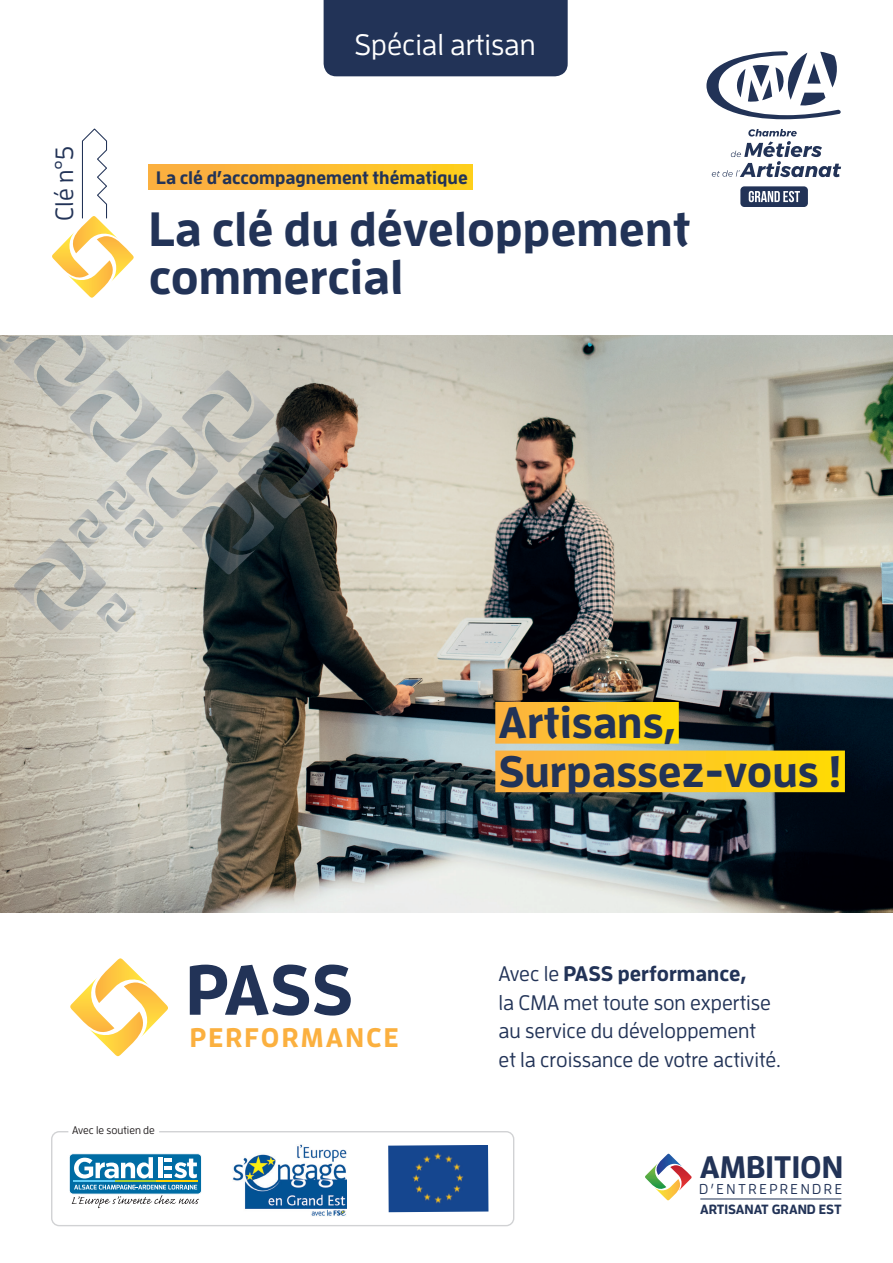
<style>
.page{position:relative;width:893px;height:1263px;background:#fff}
.page>*{position:absolute;margin:0;border:0;box-sizing:border-box;transform-origin:0 0}
.t1{font:700 70.5px "Enzo OT";color:#223357}
.t2{font:700 48px/48px "Enzo OT";color:#223357}
.t3{font:700 43.95px/48.6px "Enzo OT";color:#223357}
.t4{font:700 31.05px "Enzo OT";color:#223357}
.t5{font:500 29.55px "Enzo OT";color:#fff}
.t6{font:700 26.85px "Enzo OT";letter-spacing:.08em;color:#fbb03f}
.t7{font:500 24.9px "Enzo OT";color:#223357}
.t8{font:500 21px/28.5px "Enzo OT";color:#223357}
.t9{font:700 18px "Enzo OT";color:#223357}
.t10{font:500 14.25px "Enzo OT";letter-spacing:.175em;color:#223357}
.t11{font:700 13.35px "Enzo OT";color:#223357}
.t12{font:500 11.1px "Enzo OT";color:#231f20}
.s1{font-weight:700}
</style>
<div class="page">
<img style="left:0;top:336px;width:893px;height:576px">
<hr style="left:700px;top:1199px;width:141px;height:1px;background:#223357">
<svg style="left:645px;top:1154px;width:47px;height:47px"></svg>
<div style="left:51px;top:1131px;width:463px;height:95px;background:#fff;border:1px solid #d1d2d4;border-radius:7px"></div>
<svg style="left:69px;top:1154px;width:133px;height:40px;background:#1578a2"></svg>
<div style="left:69px;top:1153px;width:133px;height:41px;border:1px solid #fff;border-radius:4px"></div>
<svg style="left:74px;top:1185px;width:123px;height:4px"></svg>
<svg style="left:74px;top:1157px;width:79px;height:21px"></svg>
<svg style="left:164px;top:1158px;width:33px;height:20px"></svg>
<div style="left:158px;top:1158px;width:5px;height:20px;background:#fff"></div>
<hr style="left:74px;top:1181px;width:41px;height:1px;background:#62cdf5">
<hr style="left:115px;top:1181px;width:41px;height:1px;background:#a6ce39">
<hr style="left:156px;top:1181px;width:41px;height:1px;background:#fed304">
<svg style="left:72px;top:1195px;width:127px;height:13px"></svg>
<img style="left:388px;top:1145px;width:100px;height:67px">
<img style="left:233px;top:1145px;width:114px;height:71px">
<svg style="left:0;top:336px;width:331px;height:296px;background:#a0a19a"></svg>
<div style="left:324px;top:0;width:244px;height:76px;background:#223357"></div>
<div style="left:740px;top:186px;width:68px;height:21px;background:#223357;border-radius:4px"></div>
<svg style="left:749px;top:191px;width:51px;height:11px"></svg>
<svg style="left:712px;top:129px;width:129px;height:48px"></svg>
<svg style="left:706px;top:51px;width:135px;height:68px"></svg>
<svg style="left:70px;top:958px;width:98px;height:99px"></svg>
<svg style="left:52px;top:128px;width:82px;height:170px"></svg>
<div style="left:149px;top:165px;width:323px;height:24px;background:linear-gradient(to right,#fbab46,#ffcf1e)"></div>
<div style="left:495px;top:702px;width:184px;height:42px;background:linear-gradient(to right,#fcb045,#ffdc06)"></div>
<div style="left:495px;top:750px;width:350px;height:42px;background:linear-gradient(to right,#fcb045,#ffdc06)"></div>
<p class="t7" style="left:50px;top:220px;width:76px;rotate:-90deg">Clé n°5</p>
<h3 class="t5" style="left:355px;top:28px;width:182px">Spécial artisan</h3>
<p class="t9" style="left:156px;top:167px;width:313px">La clé d’accompagnement thématique</p>
<h2 class="t2" style="left:149px;top:204px;width:543px">La clé du développement commercial</h2>
<h1 class="t1" style="left:186px;top:948px;width:169px">PASS</h1>
<p class="t6" style="left:190px;top:1022px;width:210px">PERFORMANCE</p>
<h3 class="t3" style="left:499px;top:698px;width:345px">Artisans,<br>Surpassez-vous !</h3>
<p class="t8" style="left:499px;top:959px;width:284px">Avec le <span class="s1">PASS performance,<br></span>la CMA met toute son expertise au service du développement<br>et la croissance de votre activité.</p>
<p class="t12" style="left:72px;top:1124px;width:84px">Avec le soutien de</p>
<h3 class="t4" style="left:700px;top:1149px;width:145px">AMBITION</h3>
<p class="t10" style="left:699px;top:1180px;width:144px">D’ENTREPRENDRE</p>
<p class="t11" style="left:700px;top:1202px;width:143px">ARTISANAT GRAND EST</p>
</div>
